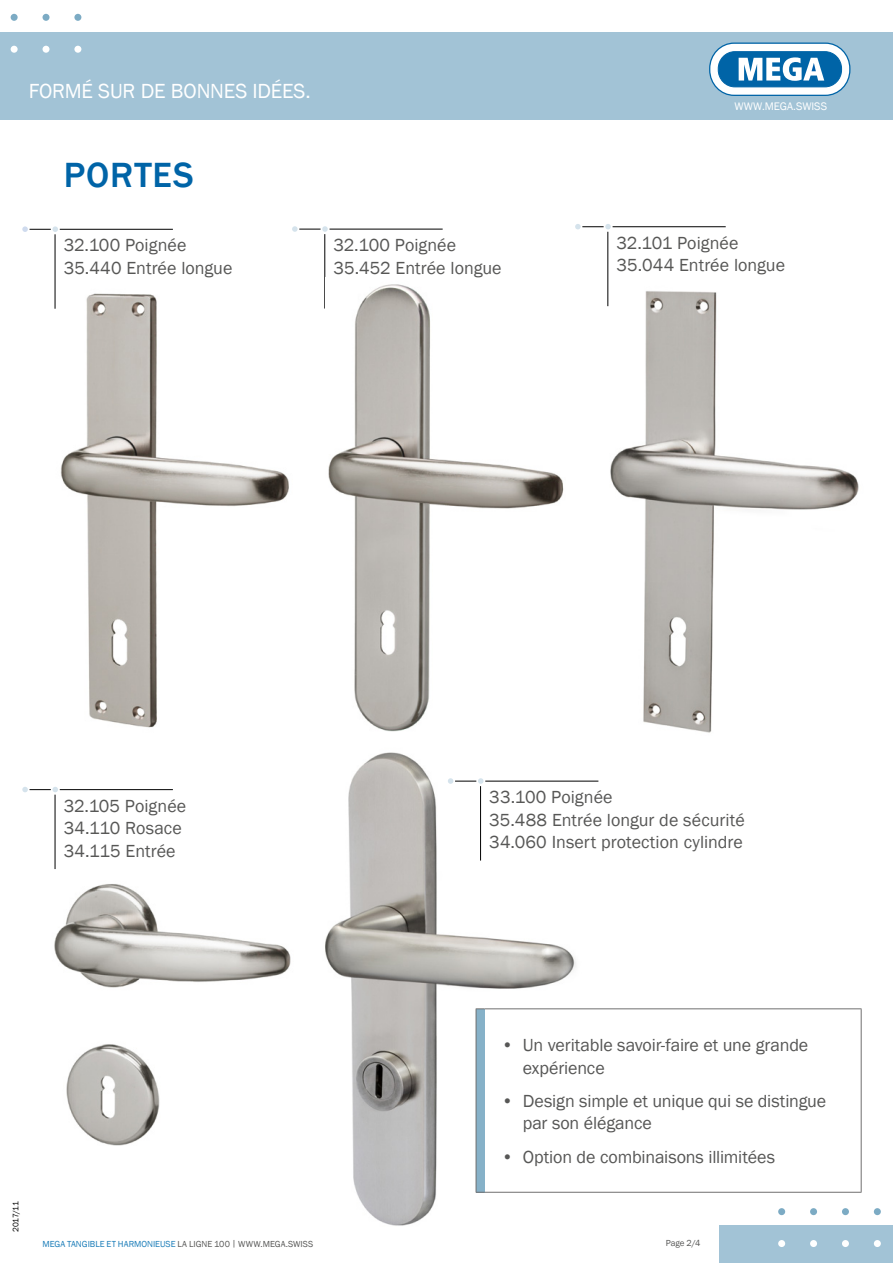
<style>
.page{position:relative;width:893px;height:1263px;background:#fff}
.page>*{position:absolute;margin:0;border:0;box-sizing:border-box;transform-origin:0 0}
.t1{font:500 36px "Franklin Gothic";letter-spacing:.025em;color:#0064a7}
.t2{font:21px "Franklin Gothic";letter-spacing:-.01em;color:#fff}
.t3{font:18px/22.5px "Franklin Gothic";color:#575756}
.t4{font:11.25px "Franklin Gothic";color:#fff}
.t5{font:9px "Franklin Gothic";color:#1a7cb8}
.t6{font:9px "Franklin Gothic";color:#575756}
.t7{font:8.25px "Franklin Gothic";letter-spacing:-.02em;color:#000}
.s1{color:#575756}
</style>
<div class="page">
<div style="left:719px;top:1226px;width:174px;height:37px;background:#a2c3d6"></div>
<div style="left:0;top:32px;width:893px;height:87px;background:#a2c3d6"></div>
<svg style="left:709px;top:43px;width:141px;height:53px;background:#83b3d3"></svg>
<div style="left:11px;top:14px;width:7px;height:7px;background:#7cabc4;border-radius:50%"></div>
<div style="left:43px;top:14px;width:7px;height:7px;background:#7cabc4;border-radius:50%"></div>
<div style="left:74px;top:14px;width:7px;height:7px;background:#7cabc4;border-radius:50%"></div>
<div style="left:11px;top:46px;width:7px;height:7px;background:#fff;border-radius:50%"></div>
<div style="left:43px;top:46px;width:7px;height:7px;background:#fff;border-radius:50%"></div>
<div style="left:74px;top:46px;width:7px;height:7px;background:#fff;border-radius:50%"></div>
<div style="left:778px;top:1208px;width:7px;height:7px;background:#7cabc4;border-radius:50%"></div>
<div style="left:810px;top:1208px;width:7px;height:7px;background:#7cabc4;border-radius:50%"></div>
<div style="left:842px;top:1208px;width:7px;height:7px;background:#7cabc4;border-radius:50%"></div>
<div style="left:874px;top:1208px;width:7px;height:7px;background:#7cabc4;border-radius:50%"></div>
<div style="left:778px;top:1240px;width:7px;height:7px;background:#fff;border-radius:50%"></div>
<div style="left:810px;top:1240px;width:7px;height:7px;background:#fff;border-radius:50%"></div>
<div style="left:842px;top:1240px;width:7px;height:7px;background:#fff;border-radius:50%"></div>
<div style="left:874px;top:1240px;width:7px;height:7px;background:#fff;border-radius:50%"></div>
<img style="left:325px;top:752px;width:331px;height:474px">
<img style="left:54px;top:865px;width:237px;height:123px">
<img style="left:66px;top:1044px;width:94px;height:102px">
<img style="left:571px;top:282px;width:288px;height:475px">
<img style="left:54px;top:279px;width:235px;height:449px">
<hr style="left:60px;top:229px;width:113px;height:1px;background:#000">
<svg style="left:22px;top:226px;width:36px;height:6px"></svg>
<hr style="left:55px;top:234px;width:1px;height:75px;background:#000">
<hr style="left:329px;top:229px;width:114px;height:1px;background:#000">
<svg style="left:292px;top:226px;width:36px;height:6px"></svg>
<hr style="left:325px;top:234px;width:1px;height:75px;background:#000">
<hr style="left:60px;top:789px;width:113px;height:1px;background:#000">
<svg style="left:22px;top:787px;width:36px;height:5px"></svg>
<hr style="left:55px;top:795px;width:1px;height:74px;background:#000">
<hr style="left:613px;top:226px;width:113px;height:1px;background:#000">
<svg style="left:575px;top:224px;width:36px;height:5px"></svg>
<hr style="left:608px;top:232px;width:1px;height:74px;background:#000">
<img style="left:325px;top:278px;width:249px;height:463px">
<hr style="left:485px;top:781px;width:113px;height:1px;background:#000">
<svg style="left:448px;top:778px;width:35px;height:6px"></svg>
<hr style="left:480px;top:786px;width:1px;height:74px;background:#000">
<div style="left:476px;top:1009px;width:9px;height:183px;background:#86b1c8"></div>
<hr style="left:485px;top:1008px;width:376px;height:1px;background:#706f6f">
<hr style="left:861px;top:1009px;width:1px;height:183px;background:#706f6f">
<hr style="left:485px;top:1192px;width:376px;height:1px;background:#706f6f">
<hr style="left:476px;top:1009px;width:1px;height:183px;background:#706f6f">
<p class="t2" style="left:29px;top:78px;width:284px">FORMÉ SUR DE BONNES IDÉES.</p>
<h1 class="t1" style="left:64px;top:153px;width:131px">PORTES</h1>
<p class="t3" style="left:64px;top:234px;width:170px">32.100 Poignée<br>35.440 Entrée longue</p>
<p class="t3" style="left:334px;top:234px;width:169px">32.100 Poignée<br>35.452 Entrée longue</p>
<p class="t4" style="left:734px;top:99px;width:94px">WWW.MEGA.SWISS</p>
<p class="t3" style="left:617px;top:232px;width:170px">32.101 Poignée<br>35.044 Entrée longue</p>
<p class="t3" style="left:64px;top:795px;width:124px">32.105 Poignée<br>34.110 Rosace<br>34.115 Entrée</p>
<p class="t3" style="left:489px;top:786px;width:257px">33.100 Poignée<br>35.488 Entrée longur de sécurité<br>34.060 Insert protection cylindre</p>
<p class="t7" style="left:11px;top:1232px;width:32px;rotate:-90deg">2017/11</p>
<p class="t3" style="left:523px;top:1034px;width:287px;text-indent:-21px">• Un veritable savoir-faire et une grande expérience</p>
<p class="t3" style="left:523px;top:1090px;width:305px;text-indent:-21px">• Design simple et unique qui se distingue par son élégance</p>
<p class="t3" style="left:502px;top:1146px;width:275px">• Option de combinaisons illimitées</p>
<p class="t5" style="left:43px;top:1238px;width:272px">MEGA TANGIBLE ET HARMONIEUSE <span class="s1">LA LIGNE 100 | WWW.MEGA.SWISS</span></p>
<p class="t6" style="left:666px;top:1237px;width:36px">Page 2 /4</p>
</div>
